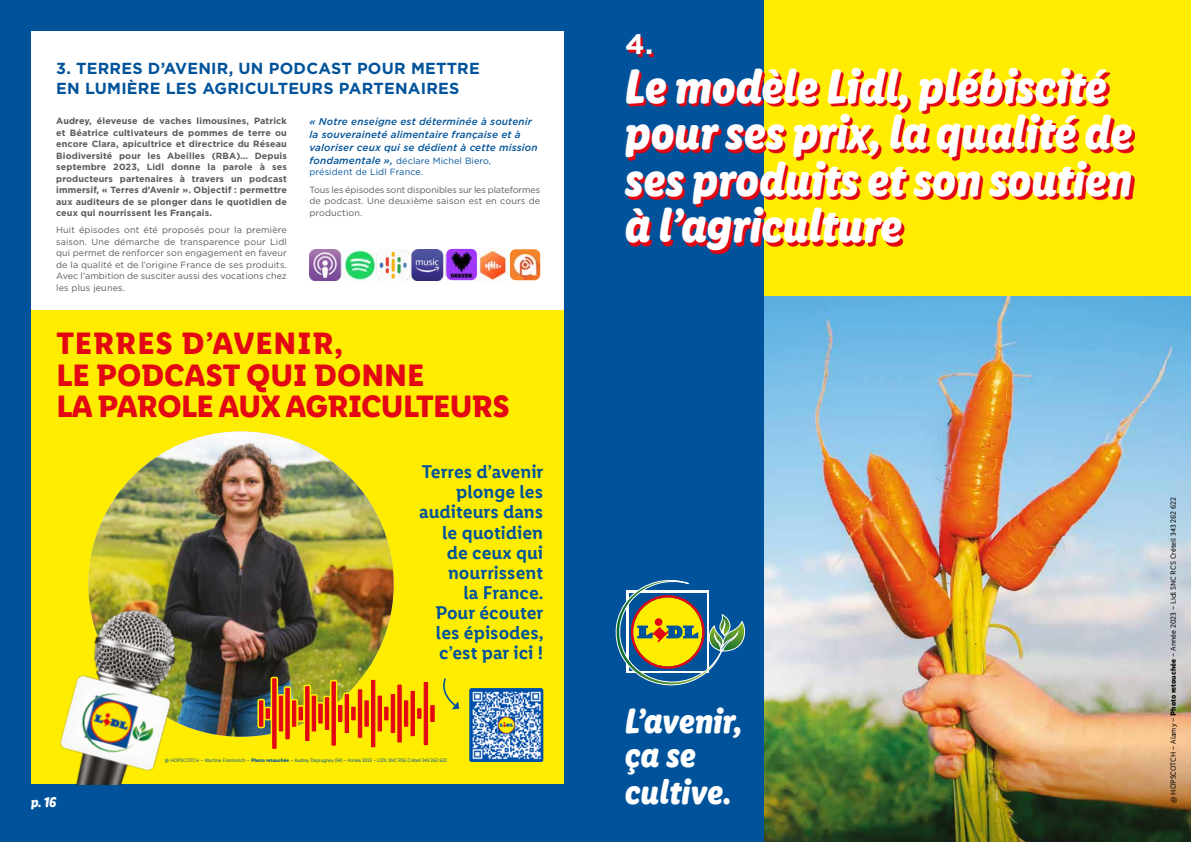
<style>
.page{position:relative;width:1191px;height:842px;background:#fff}
.page>*{position:absolute;margin:0;border:0;box-sizing:border-box;transform-origin:0 0}
.t1{font:48px/46.4px "Lidl Font Script Pro";letter-spacing:.005em;color:#fff}
.t2{font:34.9px/33.3px "Lidl Font Script Pro";letter-spacing:.01em;color:#fff}
.t3{font:700 31.2px/31.2px "Lidl Font Pro";letter-spacing:-.005em;color:#e30613}
.t4{font:700 28.2px "Gotham";color:#fff}
.t5{font:600 18.6px/20px "Lidl Font Pro";color:#00539b;text-align:right}
.t6{font:700 16px/20px "Gotham";letter-spacing:.015em;color:#00539b}
.t7{font:14px "Lidl Font Script Pro";color:#fff}
.t8{font:italic 500 10px/13px "Gotham";letter-spacing:.015em;color:#00539b}
.t9{font:700 9px/11.5px "Gotham";letter-spacing:.015em;color:#5a5a5c;text-align:justify}
.t10{font:9px/11.5px "Gotham";letter-spacing:.015em;color:#5a5a5c;text-align:justify}
.t11{font:9px/11.5px "Gotham";letter-spacing:.015em;color:#00539b}
.t12{font:7.4px "Lidl Font Pro";color:#000}
.t13{font:5px "Lidl Font Pro";letter-spacing:-.025em;color:#00539b}
.s1{font-weight:500;font-style:italic;font-size:10px}
.s2{font-weight:700}
</style>
<div class="page">
<div style="left:603px;top:0;width:588px;height:296px;background:#ffed00"></div>
<img style="left:764px;top:296px;width:427px;height:546px">
<div style="left:0;top:0;width:595px;height:842px;background:#00539b"></div>
<div style="left:31px;top:32px;width:533px;height:752px;background:#fff"></div>
<div style="left:595px;top:0;width:169px;height:842px;background:#00539b"></div>
<svg style="left:615px;top:580px;width:130px;height:106px"></svg>
<svg style="left:628px;top:37px;width:506px;height:216px"></svg>
<div style="left:31px;top:310px;width:533px;height:474px;background:#ffed00"></div>
<img style="left:88px;top:431px;width:306px;height:306px;border-radius:153px">
<img style="left:60px;top:605px;width:128px;height:179px">
<img style="left:469px;top:688px;width:74px;height:74px">
<svg style="left:443px;top:678px;width:16px;height:31px"></svg>
<svg style="left:257px;top:699px;width:8px;height:29px"></svg>
<svg style="left:291px;top:699px;width:7px;height:29px"></svg>
<svg style="left:342px;top:705px;width:1px;height:17px"></svg>
<svg style="left:403px;top:700px;width:6px;height:27px"></svg>
<svg style="left:357px;top:689px;width:7px;height:49px"></svg>
<svg style="left:369px;top:679px;width:7px;height:69px"></svg>
<svg style="left:297px;top:705px;width:6px;height:17px"></svg>
<svg style="left:323px;top:696px;width:7px;height:34px"></svg>
<div style="left:376px;top:694px;width:7px;height:39px;background:#ffed00;border:4px solid #ffed00"></div>
<svg style="left:382px;top:705px;width:7px;height:17px"></svg>
<svg style="left:423px;top:682px;width:7px;height:64px"></svg>
<svg style="left:278px;top:694px;width:6px;height:38px"></svg>
<svg style="left:311px;top:694px;width:7px;height:38px"></svg>
<svg style="left:343px;top:692px;width:6px;height:41px"></svg>
<svg style="left:390px;top:694px;width:6px;height:39px"></svg>
<div style="left:284px;top:686px;width:7px;height:55px;background:#ffed00;border:4px solid #ffed00"></div>
<svg style="left:303px;top:685px;width:8px;height:56px"></svg>
<div style="left:330px;top:680px;width:7px;height:67px;background:#ffed00"></div>
<svg style="left:271px;top:677px;width:7px;height:72px"></svg>
<div style="left:264px;top:707px;width:7px;height:13px;background:#ffed00"></div>
<svg style="left:351px;top:706px;width:5px;height:15px"></svg>
<hr style="left:259px;top:700px;width:4px;height:27px;background:#e30613">
<div style="left:292px;top:700px;width:4px;height:27px;background:#e30613;border:1px solid #e30613"></div>
<svg style="left:318px;top:703px;width:5px;height:20px"></svg>
<hr style="left:338px;top:705px;width:4px;height:17px;background:#e30613">
<svg style="left:364px;top:700px;width:5px;height:27px"></svg>
<div style="left:404px;top:700px;width:4px;height:27px;background:#e30613;border:1px solid #e30613"></div>
<div style="left:358px;top:689px;width:4px;height:49px;background:#e30613;border:1px solid #e30613"></div>
<hr style="left:371px;top:680px;width:4px;height:67px;background:#e30613">
<svg style="left:298px;top:707px;width:5px;height:13px"></svg>
<div style="left:325px;top:697px;width:4px;height:33px;background:#e30613;border:1px solid #e30613"></div>
<svg style="left:377px;top:696px;width:5px;height:35px"></svg>
<svg style="left:384px;top:707px;width:4px;height:13px"></svg>
<svg style="left:417px;top:708px;width:4px;height:11px"></svg>
<svg style="left:430px;top:705px;width:5px;height:17px"></svg>
<div style="left:424px;top:682px;width:4px;height:63px;background:#e30613;border:1px solid #e30613"></div>
<div style="left:279px;top:696px;width:4px;height:35px;background:#e30613;border:1px solid #e30613"></div>
<div style="left:312px;top:696px;width:4px;height:35px;background:#e30613;border:1px solid #e30613"></div>
<div style="left:345px;top:694px;width:4px;height:39px;background:#e30613;border:1px solid #e30613"></div>
<div style="left:391px;top:694px;width:4px;height:39px;background:#e30613;border:1px solid #e30613"></div>
<svg style="left:410px;top:691px;width:5px;height:45px"></svg>
<svg style="left:285px;top:688px;width:5px;height:51px"></svg>
<svg style="left:305px;top:686px;width:4px;height:55px"></svg>
<svg style="left:331px;top:681px;width:5px;height:65px"></svg>
<svg style="left:397px;top:685px;width:5px;height:57px"></svg>
<svg style="left:272px;top:678px;width:4px;height:71px"></svg>
<svg style="left:265px;top:708px;width:5px;height:11px"></svg>
<svg style="left:351px;top:707px;width:4px;height:13px"></svg>
<img style="left:309px;top:249px;width:231px;height:32px">
<img style="left:342px;top:249px;width:34px;height:33px">
<img style="left:446px;top:249px;width:31px;height:31px">
<h3 class="t6" style="left:56px;top:58px;width:425px">3. TERRES D’AVENIR, UN PODCAST POUR METTRE<br>EN LUMIÈRE LES AGRICULTEURS PARTENAIRES</h3>
<p class="t9" style="left:56px;top:115px;width:232px">Audrey, éleveuse de vaches limousines, Patrick et Béatrice cultivateurs de pommes de terre ou encore Clara, apicultrice et directrice du Réseau Biodiversité pour les Abeilles (RBA)… Depuis septembre 2023, Lidl donne la parole à ses producteurs partenaires à travers un podcast immersif, « Terres d’Avenir ». Objectif : permettre aux auditeurs de se plonger dans le quotidien de ceux qui nourrissent les Français.</p>
<p class="t10" style="left:56px;top:224px;width:232px">Huit épisodes ont été proposés pour la première saison. Une démarche de transparence pour Lidl qui permet de renforcer son engagement en faveur de la qualité et de l’origine France de ses produits.<br>Avec l’ambition de susciter aussi des vocations chez les plus jeunes.</p>
<p class="t8" style="left:309px;top:115px;width:230px">« Notre enseigne est déterminée à soutenir la souveraineté alimentaire française et à valoriser ceux qui se dédient à cette mission</p>
<p class="t11" style="left:309px;top:155px;width:183px"><span class="s1">fondamentale »,</span> déclare Michel Biero, président de Lidl France.</p>
<p class="t10" style="left:309px;top:183px;width:232px">Tous les épisodes sont disponibles sur les plateformes de podcast. Une deuxième saison est en cours de production.</p>
<h3 class="t3" style="left:56px;top:329px;width:455px">TERRES D’AVENIR,<br>LE PODCAST QUI DONNE<br>LA PAROLE AUX AGRICULTEURS</h3>
<h3 class="t5" style="left:419px;top:462px;width:126px">Terres d’avenir plonge les auditeurs dans le quotidien de ceux qui nourrissent<br>la France.<br>Pour écouter les épisodes, c’est par ici !</h3>
<h3 class="t7" style="left:31px;top:794px;width:27px">p. 16</h3>
<p class="t13" style="left:165px;top:757px;width:284px">@ HOPSCOTCH – Martine Frankreich – <span class="s2">Photo retouchée</span> – Audrey Deprugney (54) – Année 2023 – LIDL SNC RSE Créteil 343 262 622</p>
<h3 class="t4" style="left:625px;top:25px;width:29px">4.</h3>
<h1 class="t1" style="left:625px;top:63px;width:508px">Le modèle Lidl, plébiscité pour ses prix, la qualité de ses produits et son soutien à l’agriculture</h1>
<h2 class="t2" style="left:625px;top:704px;width:118px">L’avenir, ça se</h2>
<h2 class="t2" style="left:625px;top:775px;width:107px">cultive.</h2>
<p class="t12" style="left:1169px;top:803px;width:307px;rotate:-90deg">@ HOPSCOTCH – Alamy – <span class="s2">Photo retouchée</span> – Année 2023 – Lidl SNC RCS Créteil 343 262 622</p>
</div>
